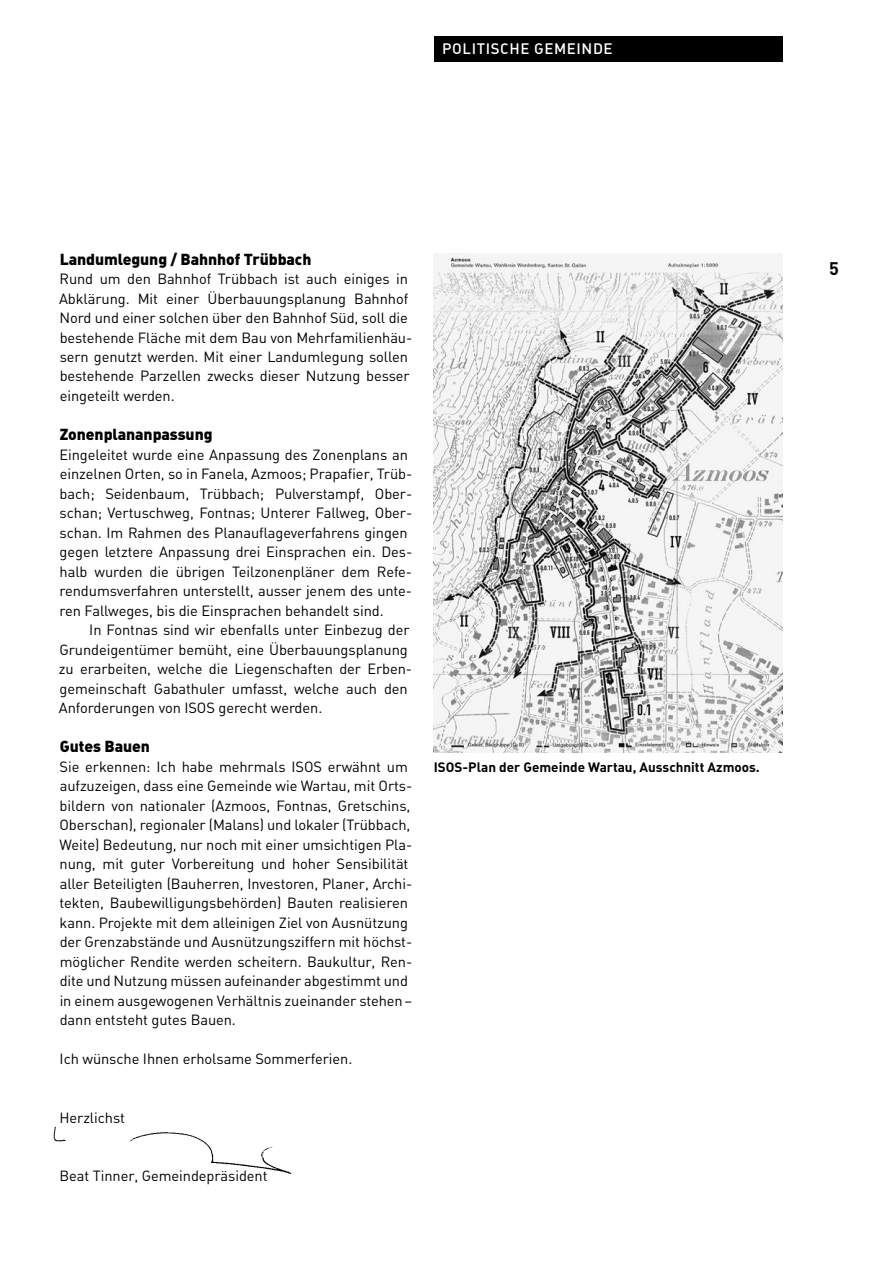
<style>
.page{position:relative;width:893px;height:1263px;background:#fff}
.page>*{position:absolute;margin:0;border:0;box-sizing:border-box;transform-origin:0 0}
.t1{font:700 18px "DIN";color:#000}
.t2{font:15.75px "DIN Black Alternate";letter-spacing:-.005em;color:#000}
.t3{font:15px "DIN Medium Alternate";color:#fff}
.t4{font:14.7px/19.5px "DIN Regular Alternate";letter-spacing:-.005em;color:#000}
.t5{font:13.5px "DIN Bold Alternate";color:#000}
</style>
<div class="page">
<div style="left:434px;top:36px;width:348px;height:26px;background:#000"></div>
<img style="left:53px;top:1126px;width:239px;height:48px">
<img style="left:434px;top:254px;width:348px;height:498px">
<p class="t3" style="left:442px;top:39px;width:20px">POLITISCHE</p>
<p class="t3" style="left:534px;top:39px;width:21px">GEMEINDE</p>
<p class="t2" style="left:60px;top:248px;width:253px">Landumlegung / Bahnhof Trübbach</p>
<p class="t4" style="left:59px;top:269px;width:355px">Rund um den Bahnhof Trübbach ist auch einiges in Abklärung. Mit einer Überbauungsplanung Bahnhof Nord und einer solchen über den Bahnhof Süd, soll die bestehende Fläche mit dem Bau von Mehrfamilienhäu&shy;sern genutzt werden. Mit einer Landumlegung sollen bestehende Parzellen zwecks dieser Nutzung besser eingeteilt werden.</p>
<p class="t2" style="left:60px;top:424px;width:154px">Zonenplananpassung</p>
<p class="t4" style="left:59px;top:444px;width:354px">Eingeleitet wurde eine Anpassung des Zonenplans an einzelnen Orten, so in Fanela, Azmoos; Prapafier, Trüb&shy;bach; Seidenbaum, Trübbach; Pulverstampf, Ober&shy;schan; Vertuschweg, Fontnas; Unterer Fallweg, Ober&shy;schan. Im Rahmen des Planauflageverfahrens gingen gegen letztere Anpassung drei Einsprachen ein. Des&shy;halb wurden die übrigen Teilzonenpläner dem Refe&shy;rendumsverfahren unterstellt, ausser jenem des unte&shy;ren Fallweges, bis die Einsprachen behandelt sind.</p>
<p class="t4" style="left:59px;top:620px;width:353px;text-indent:30px">In Fontnas sind wir ebenfalls unter Einbezug der Grundeigentümer bemüht, eine Überbauungsplanung zu erarbeiten, welche die Liegenschaften der Erben&shy;gemeinschaft Gabathuler umfasst, welche auch den Anforderungen von ISOS gerecht werden.</p>
<p class="t2" style="left:60px;top:736px;width:92px">Gutes Bauen</p>
<p class="t4" style="left:60px;top:756px;width:354px">Sie erkennen: Ich habe mehrmals ISOS erwähnt um aufzuzeigen, dass eine Gemeinde wie Wartau, mit Orts&shy;bildern von nationaler (Azmoos, Fontnas, Gretschins, Oberschan), regionaler (Malans) und lokaler (Trübbach, Weite) Bedeutung, nur noch mit einer umsichtigen Pla&shy;nung, mit guter Vorbereitung und hoher Sensibilität aller Beteiligten (Bauherren, Investoren, Planer, Archi&shy;tekten, Baubewilligungsbehörden) Bauten realisieren kann. Projekte mit dem alleinigen Ziel von Ausnützung der Grenzabstände und Ausnützungsziffern mit höchst&shy;möglicher Rendite werden scheitern. Baukultur, Ren&shy;dite und Nutzung müssen aufeinander abgestimmt und in einem ausgewogenen Verhältnis zueinander stehen– dann entsteht gutes Bauen.</p>
<p class="t4" style="left:60px;top:1049px;width:294px">Ich wünsche Ihnen erholsame Sommerferien.</p>
<p class="t4" style="left:59px;top:1107px;width:67px">Herzlichst</p>
<p class="t4" style="left:59px;top:1166px;width:210px">Beat Tinner, Gemeindepräsident</p>
<p class="t5" style="left:434px;top:758px;width:328px">ISOS-Plan der Gemeinde Wartau, Ausschnitt Azmoos.</p>
<p class="t1" style="left:829px;top:257px;width:11px">5</p>
</div>
